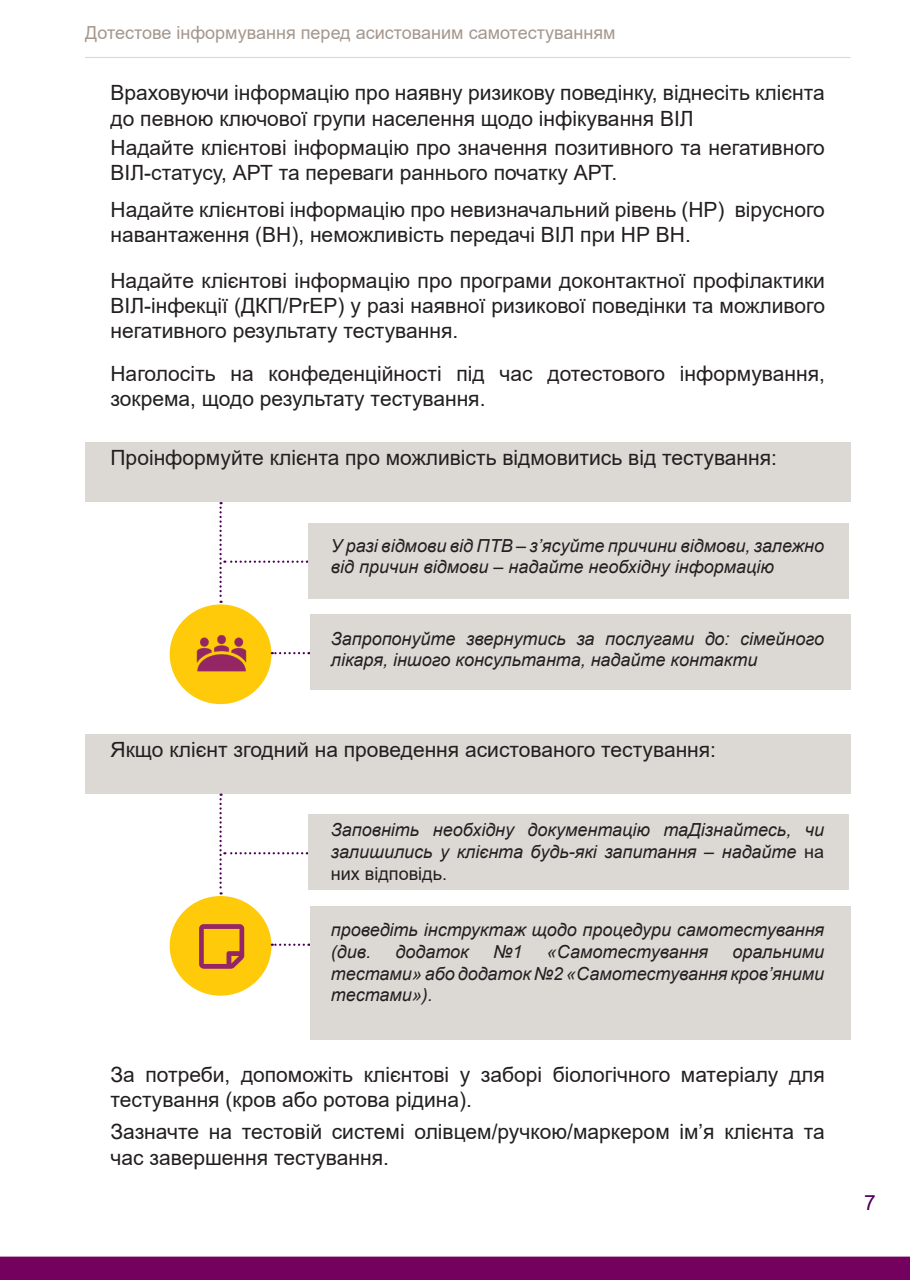
<style>
.page{position:relative;width:910px;height:1280px;background:#fff}
.page>*{position:absolute;margin:0;border:0;box-sizing:border-box;transform-origin:0 0}
.t1{font:21px/25.2px "Arial";color:#231f20}
.t2{font:21px "Arial";color:#4c0055}
.t3{font:italic 18px/21.6px "Arial";color:#231f20}
.t4{font:18px "Arial";color:#a4978e}
.s1{font-style:normal}
</style>
<div class="page">
<div style="left:1px;top:1257px;width:908px;height:22px;background:#74015e"></div>
<div style="left:0;top:1256px;width:910px;height:24px;border:2px solid #74015e"></div>
<hr style="left:85px;top:57px;width:765px;height:1px;background:#dcd9d5">
<div style="left:85px;top:442px;width:765px;height:60px;background:#dcd9d5"></div>
<svg style="left:219px;top:502px;width:89px;height:101px"></svg>
<div style="left:170px;top:604px;width:101px;height:100px;background:#feca0a;border-radius:50%"></div>
<svg style="left:272px;top:652px;width:37px;height:2px"></svg>
<div style="left:308px;top:523px;width:541px;height:75px;background:#dcd9d5"></div>
<div style="left:310px;top:614px;width:540px;height:76px;background:#dcd9d5"></div>
<img style="left:196px;top:635px;width:51px;height:37px">
<div style="left:85px;top:734px;width:765px;height:60px;background:#dcd9d5"></div>
<svg style="left:219px;top:794px;width:89px;height:100px"></svg>
<div style="left:170px;top:896px;width:101px;height:100px;background:#feca0a;border-radius:50%"></div>
<svg style="left:272px;top:943px;width:37px;height:3px"></svg>
<div style="left:308px;top:814px;width:541px;height:76px;background:#dcd9d5"></div>
<div style="left:310px;top:906px;width:540px;height:133px;background:#dcd9d5"></div>
<svg style="left:199px;top:924px;width:45px;height:45px"></svg>
<p class="t4" style="left:85px;top:21px;width:532px">Дотестове інформування перед асистованим самотестуванням</p>
<p class="t1" style="left:111px;top:80px;width:716px">Враховуючи інформацію про наявну ризикову поведінку, віднесіть клієнта до певною ключової групи населення щодо інфікування ВІЛ</p>
<p class="t1" style="left:111px;top:135px;width:716px">Надайте клієнтові інформацію про значення позитивного та негативного<br>ВІЛ-статусу, АРТ та переваги раннього початку АРТ.</p>
<p class="t1" style="left:111px;top:197px;width:716px">Надайте клієнтові інформацію про невизначальний рівень (НР) вірусного навантаження (ВН), неможливість передачі ВІЛ при НР ВН.</p>
<p class="t1" style="left:110px;top:267px;width:716px;text-align:justify">Надайте клієнтові інформацію про програми доконтактної профілактики ВІЛ-інфекції (ДКП/PrEP) у разі наявної ризикової поведінки та можливого негативного результату тестування.</p>
<p class="t1" style="left:110px;top:361px;width:716px">Наголосіть на конфеденційності під час дотестового інформування, зокрема, щодо результату тестування.</p>
<p class="t1" style="left:111px;top:445px;width:668px">Проінформуйте клієнта про можливість відмовитись від тестування:</p>
<p class="t3" style="left:331px;top:535px;width:495px">У разі відмови від ПТВ – з’ясуйте причини відмови, залежно від причин відмови – надайте необхідну інформацію</p>
<p class="t3" style="left:331px;top:628px;width:495px">Запропонуйте звернутись за послугами до: сімейного лікаря, іншого консультанта, надайте контакти</p>
<p class="t1" style="left:111px;top:737px;width:607px">Якщо клієнт згодний на проведення асистованого тестування:</p>
<p class="t3" style="left:331px;top:819px;width:495px;text-align:justify">Заповніть необхідну документацію таДізнайтесь, чи залишились у клієнта будь-які запитання – надайте <span class="s1">на них відповідь.</span></p>
<p class="t3" style="left:331px;top:919px;width:495px">проведіть інструктаж щодо процедури самотестування (див.</p>
<p class="t3" style="left:396px;top:941px;width:75px">додаток</p>
<p class="t3" style="left:493px;top:941px;width:31px">№1</p>
<p class="t3" style="left:547px;top:941px;width:163px">«Самотестування</p>
<p class="t3" style="left:331px;top:941px;width:495px;text-align:justify;text-indent:402px">оральними тестами» або додаток №2 «Самотестування кров’яними тестами»).</p>
<p class="t1" style="left:111px;top:1061px;width:716px">За потреби, допоможіть клієнтові у заборі біологічного матеріалу для тестування (кров або ротова рідина).</p>
<p class="t1" style="left:111px;top:1119px;width:716px">Зазначте на тестовій системі олівцем/ручкою/маркером ім’я клієнта та час завершення тестування.</p>
<p class="t2" style="left:864px;top:1188px;width:13px">7</p>
</div>
